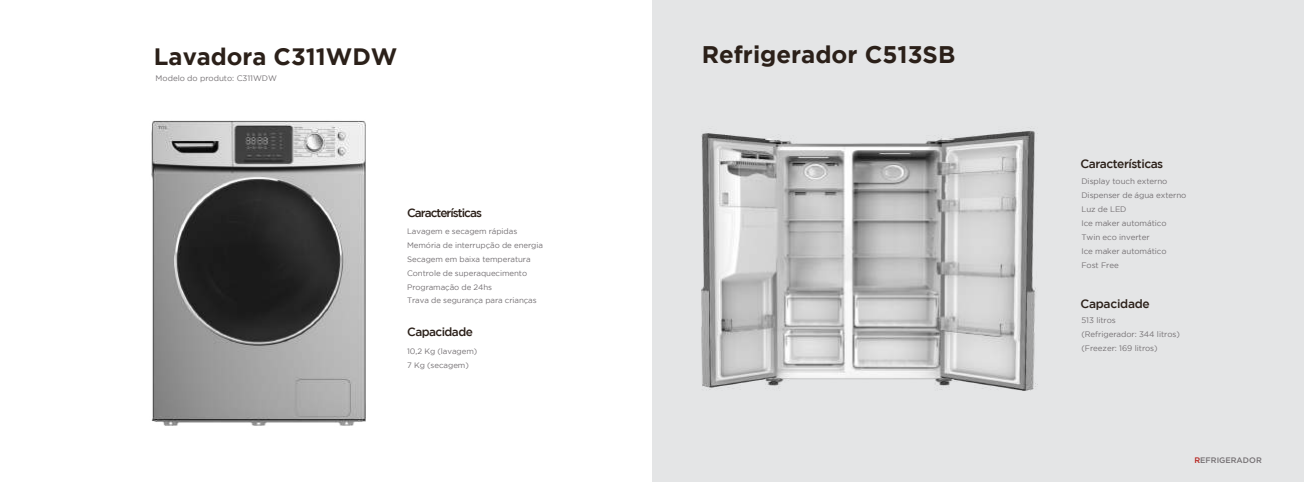
<style>
.page{position:relative;width:1304px;height:482px;background:#fff}
.page>*{position:absolute;margin:0;border:0;box-sizing:border-box;transform-origin:0 0}
.t1{font:700 24px "Gotham";color:#2b2019}
.t2{font:700 23.7px "Gotham";color:#2b2019}
.t3{font:500 12px "Gotham";letter-spacing:-.04em;color:#2b2019}
.t4{font:500 12px "Gotham";letter-spacing:-.02em;color:#2b2019}
.t5{font:500 11.8px "Gotham";letter-spacing:-.08em;color:#2b2019}
.t6{font:500 11.8px "Gotham";letter-spacing:-.045em;color:#2b2019}
.t7{font:8px/14px "Gotham";letter-spacing:-.01em;color:#747073}
.t8{font:500 8px "Gotham";color:#747073}
.t9{font:7.9px/13.8px "Gotham";letter-spacing:-.01em;color:#747073}
.s1{color:#b5201b}
</style>
<div class="page">
<div style="left:652px;top:0;width:652px;height:482px;background:#e4e5e6"></div>
<img style="left:701px;top:128px;width:337px;height:263px">
<img style="left:151px;top:120px;width:215px;height:306px">
<h2 class="t2" style="left:154px;top:43px;width:245px">Lavadora C311WDW</h2>
<p class="t7" style="left:156px;top:71px;width:123px">Modelo do produto: C311WDW</p>
<h3 class="t5" style="left:407px;top:206px;width:76px">Características</h3>
<p class="t9" style="left:407px;top:224px;width:137px">Lavagem e secagem rápidas<br>Memória de interrupção de energia<br>Secagem em baixa temperatura<br>Controle de superaquecimento<br>Programação de 24hs<br>Trava de segurança para crianças</p>
<h3 class="t6" style="left:407px;top:325px;width:67px">Capacidade</h3>
<p class="t9" style="left:407px;top:344px;width:72px">10,2 Kg (lavagem)<br>7 Kg (secagem)</p>
<h1 class="t1" style="left:702px;top:41px;width:255px">Refrigerador C513SB</h1>
<h3 class="t3" style="left:1080px;top:157px;width:84px">Características</h3>
<p class="t7" style="left:1081px;top:174px;width:106px">Display touch externo<br>Dispenser de água externo<br>Luz de LED<br>Ice maker automático<br>Twin eco inverter<br>Ice maker automático<br>Fost Free</p>
<h3 class="t4" style="left:1080px;top:297px;width:71px">Capacidade</h3>
<p class="t7" style="left:1081px;top:313px;width:100px">513 litros<br>(Refrigerador: 344 litros) (Freezer: 169 litros)</p>
<p class="t8" style="left:1194px;top:455px;width:69px"><span class="s1">R</span>EFRIGERADOR</p>
</div>
